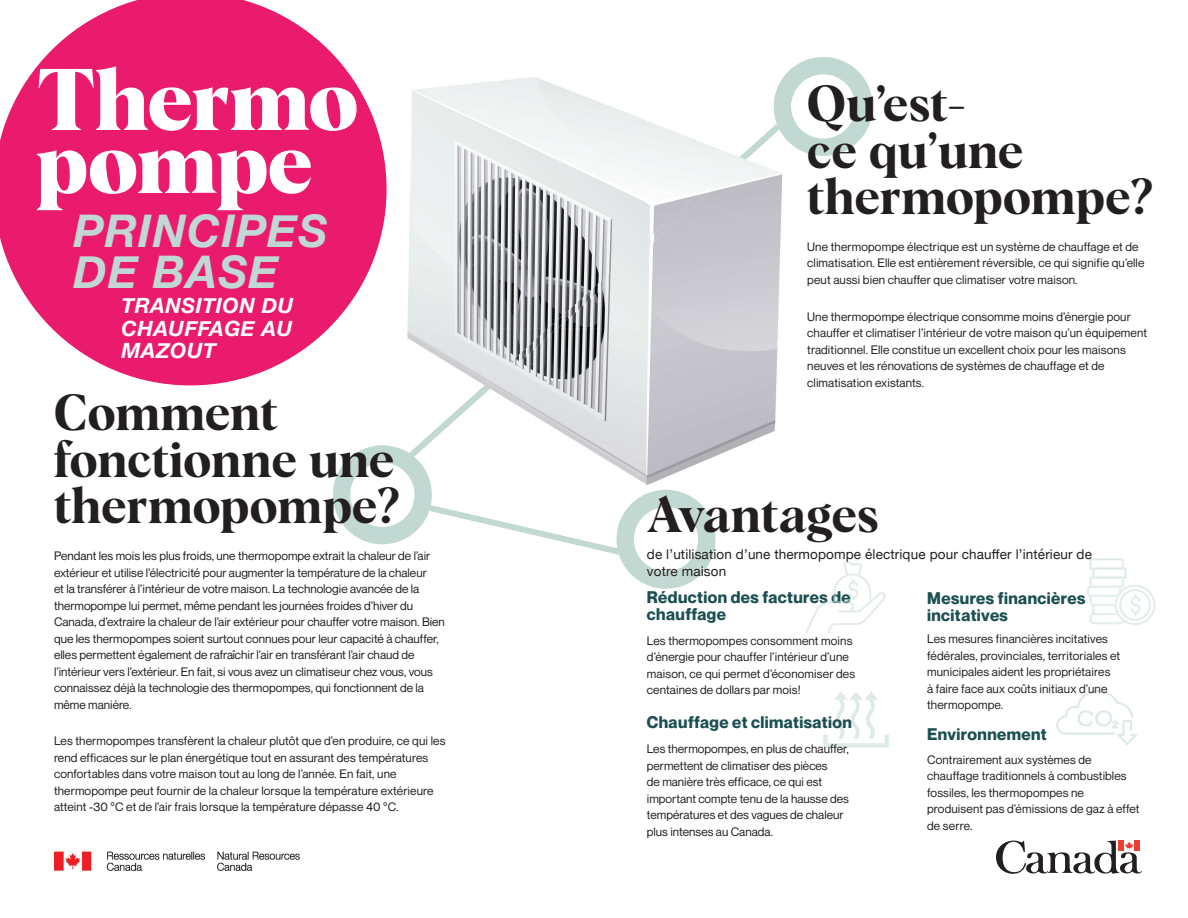
<style>
.page{position:relative;width:1188px;height:918px;background:#fff}
.page>*{position:absolute;margin:0;border:0;box-sizing:border-box;transform-origin:0 0}
.t1{font:700 85.5px/63px "Albra";letter-spacing:-.005em;color:#fff}
.t2{font:49.5px/46.5px "Albra Semi";letter-spacing:.005em;color:#231f20}
.t3{font:italic 700 45px/40.5px "Helvetica Neue";letter-spacing:.025em;color:#c1d7d3}
.t4{font:italic 700 21px/22.5px "Helvetica Neue";letter-spacing:.025em;color:#fff;text-align:justify}
.t5{font:700 16.5px/16.5px "Neue Montreal";letter-spacing:.025em;color:#1b4f51}
.t6{font:13.5px/16.5px "Helvetica Neue";letter-spacing:.01em;color:#231f20}
.t7{font:12px/16.5px "Neue Montreal";letter-spacing:.005em;color:#231f20}
.s1{color:#688685}
</style>
<div class="page">
<svg style="left:1087px;top:558px;width:68px;height:67px"></svg>
<svg style="left:1056px;top:690px;width:81px;height:55px"></svg>
<div style="left:617px;top:490px;width:99px;height:99px;background:#c2d8d2;border-radius:50%"></div>
<div style="left:634px;top:507px;width:64px;height:64px;background:#fff;border-radius:50%"></div>
<svg style="left:0;top:0;width:382px;height:385px;fill:#ea1a6d"></svg>
<div style="left:774px;top:57px;width:99px;height:99px;background:#c2d8d2;border-radius:50%"></div>
<div style="left:791px;top:74px;width:64px;height:65px;background:#fff;border-radius:50%"></div>
<div style="left:333px;top:445px;width:99px;height:99px;background:#c2d8d2;border-radius:50%"></div>
<div style="left:350px;top:463px;width:65px;height:64px;background:#fff;border-radius:50%"></div>
<svg style="left:408px;top:497px;width:228px;height:64px"></svg>
<svg style="left:996px;top:841px;width:146px;height:33px"></svg>
<svg style="left:806px;top:562px;width:80px;height:71px"></svg>
<svg style="left:823px;top:691px;width:66px;height:56px"></svg>
<img style="left:55px;top:851px;width:245px;height:20px">
<img style="left:407px;top:77px;width:376px;height:412px">
<img style="left:774px;top:67px;width:19px;height:79px">
<img style="left:791px;top:95px;width:2px;height:23px">
<img style="left:674px;top:124px;width:106px;height:95px">
<img style="left:621px;top:215px;width:53px;height:57px">
<img style="left:568px;top:263px;width:53px;height:56px">
<svg style="left:674px;top:219px;width:6px;height:5px"></svg>
<img style="left:515px;top:310px;width:53px;height:57px">
<img style="left:462px;top:358px;width:53px;height:56px">
<img style="left:409px;top:406px;width:53px;height:51px">
<img style="left:402px;top:449px;width:29px;height:40px">
<img style="left:402px;top:468px;width:12px;height:21px">
<h1 class="t1" style="left:37px;top:64px;width:323px">Thermo pompe</h1>
<h1 class="t3" style="left:74px;top:212px;width:256px">PRINCIPES<br>DE BASE</h1>
<h2 class="t4" style="left:122px;top:295px;width:173px">TRANSITION DU CHAUFFAGE AU MAZOUT</h2>
<h3 class="t2" style="left:54px;top:387px;width:347px">Comment fonctionne une thermopompe?</h3>
<p class="t7" style="left:54px;top:548px;width:392px">Pendant les mois les plus froids, une thermopompe extrait la chaleur de l’air extérieur et utilise l’électricité pour augmenter la température de la chaleur<br>et la transférer à l’intérieur de votre maison. La technologie avancée de la thermopompe lui permet, même pendant les journées froides d’hiver du Canada, d’extraire la chaleur de l’air extérieur pour chauffer votre maison. Bien que les thermopompes soient surtout connues pour leur capacité à chauffer, elles permettent également de rafraîchir l’air en transférant l’air chaud de l’intérieur vers l’extérieur. En fait, si vous avez un climatiseur chez vous, vous connaissez déjà la technologie des thermopompes, qui fonctionnent de la même manière.</p>
<p class="t7" style="left:54px;top:733px;width:393px">Les thermopompes transfèrent la chaleur plutôt que d’en produire, ce qui les rend efficaces sur le plan énergétique tout en assurant des températures confortables dans votre maison tout au long de l’année. En fait, une thermopompe peut fournir de la chaleur lorsque la température extérieure atteint -30 °C et de l’air frais lorsque la température dépasse 40 °C.</p>
<h3 class="t2" style="left:807px;top:78px;width:347px">Qu’est-<br>ce qu’une thermopompe?</h3>
<p class="t7" style="left:807px;top:239px;width:339px">Une thermopompe électrique est un système de chauffage et de climatisation. Elle est entièrement réversible, ce qui signifie qu’elle peut aussi bien chauffer que climatiser votre maison.</p>
<p class="t7" style="left:807px;top:308px;width:341px">Une thermopompe électrique consomme moins d’énergie pour chauffer et climatiser l’intérieur de votre maison qu’un équipement traditionnel. Elle constitue un excellent choix pour les maisons neuves et les rénovations de systèmes de chauffage et de climatisation existants.</p>
<h3 class="t2" style="left:647px;top:489px;width:233px">Avantages</h3>
<p class="t6" style="left:647px;top:547px;width:447px">de l’utilisation d’une thermopompe électrique pour chauffer l’intérieur de votre maison</p>
<h4 class="t5" style="left:647px;top:589px;width:205px">Réduction des factur<span class="s1">es de </span>chauffage</h4>
<p class="t7" style="left:647px;top:632px;width:210px">Les thermopompes consomment moins d’énergie pour chauffer l’intérieur d’une maison, ce qui permet d’économiser des centaines de dollars par mois!</p>
<h4 class="t5" style="left:647px;top:714px;width:206px">Chauffage et climatisation</h4>
<p class="t7" style="left:647px;top:741px;width:204px">Les thermopompes, en plus de chauffer, permettent de climatiser des pièces<br>de manière très efficace, ce qui est important compte tenu de la hausse des températures et des vagues de chaleur plus intenses au Canada.</p>
<h4 class="t5" style="left:927px;top:590px;width:160px">Mesures financières incitatives</h4>
<p class="t7" style="left:927px;top:631px;width:194px">Les mesures financières incitatives fédérales, provinciales, territoriales et municipales aident les propriétaires<br>à faire face aux coûts initiaux d’une thermopompe.</p>
<h4 class="t5" style="left:927px;top:726px;width:121px">Environnement</h4>
<p class="t7" style="left:927px;top:751px;width:214px">Contrairement aux systèmes de chauffage traditionnels à combustibles fossiles, les thermopompes ne produisent pas d’émissions de gaz à effet de serre.</p>
</div>
